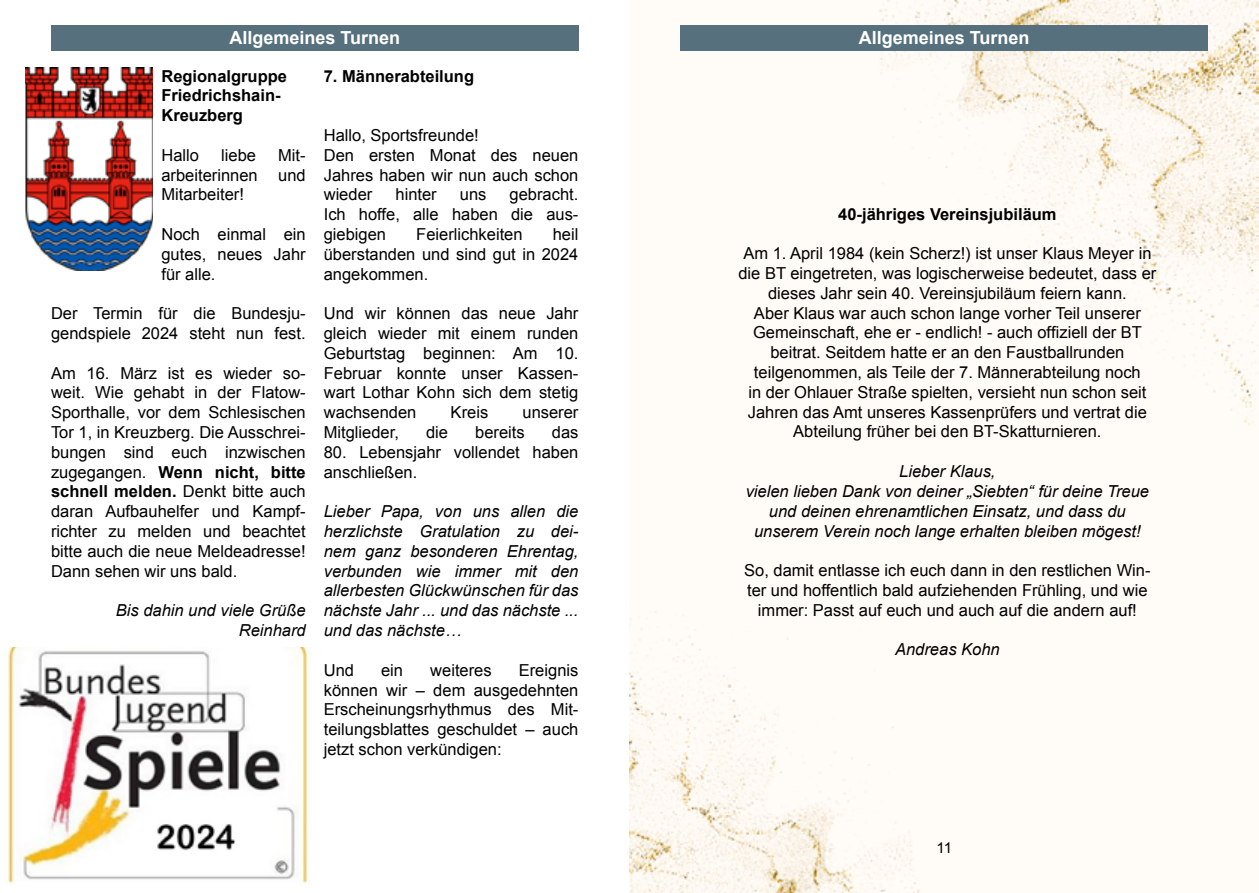
<style>
.page{position:relative;width:1259px;height:893px;background:#fff}
.page>*{position:absolute;margin:0;border:0;box-sizing:border-box;transform-origin:0 0}
.t1{font:700 18px "Arial";color:#fff}
.t2{font:16.5px/19.8px "Arial";color:#000;text-align:justify}
.t3{font:italic 16.5px/19.8px "Arial";color:#000;text-align:right}
.t4{font:700 16.5px/19.8px "Arial";color:#000}
.t5{font:15px "Arial";color:#000}
.s1{font-weight:700}
</style>
<div class="page">
<img style="left:629px;top:0;width:630px;height:893px">
<div style="left:51px;top:26px;width:527px;height:25px;background:#56717d"></div>
<img style="left:26px;top:68px;width:127px;height:202px">
<img style="left:7px;top:647px;width:302px;height:236px">
<div style="left:680px;top:26px;width:527px;height:25px;background:#56717d"></div>
<p class="t1" style="left:229px;top:26px;width:172px">Allgemeines Turnen</p>
<p class="t4" style="left:161px;top:67px;width:127px">Regionalgruppe<br>Friedrichshain-<br>Kreuzberg</p>
<p class="t2" style="left:161px;top:145px;width:39px">Hallo</p>
<p class="t2" style="left:221px;top:145px;width:36px">liebe</p>
<p class="t4" style="left:324px;top:67px;width:152px">7. Männerabteilung</p>
<p class="t2" style="left:324px;top:126px;width:256px;text-align:left">Hallo, Sportsfreunde!<br>Den ersten Monat des neuen<br>Jahres haben wir nun auch schon wieder</p>
<p class="t2" style="left:161px;top:145px;width:146px;text-indent:117px">Mit&shy;arbeiterinnen und Mitarbeiter!</p>
<p class="t2" style="left:161px;top:225px;width:146px">Noch einmal ein gutes, neues Jahr für alle.</p>
<p class="t2" style="left:51px;top:304px;width:256px">Der Termin für die Bundesju&shy;gendspiele 2024 steht nun fest.</p>
<p class="t2" style="left:51px;top:363px;width:256px">Am 16. März ist es wieder so&shy;weit. Wie gehabt in der Flatow-Sporthalle, vor dem Schlesischen Tor 1, in Kreuzberg. Die Ausschrei&shy;bungen sind euch inzwischen zugegangen. <span class="s1">Wenn nicht, bitte schnell melden.</span> Denkt bitte auch daran Aufbauhelfer und Kampf&shy;richter zu melden und beachtet bitte auch die neue Meldeadresse!<br>Dann sehen wir uns bald.</p>
<p class="t3" style="left:116px;top:601px;width:191px">Bis dahin und viele Grüße<br>Reinhard</p>
<p class="t2" style="left:324px;top:185px;width:256px;text-indent:186px">gebracht.<br>Ich hoffe, alle haben die aus&shy;giebigen</p>
<p class="t2" style="left:395px;top:185px;width:43px">hinter</p>
<p class="t2" style="left:460px;top:185px;width:28px">uns</p>
<p class="t2" style="left:324px;top:225px;width:256px;text-indent:229px">heil überstanden und sind gut in 2024 angekommen.</p>
<p class="t2" style="left:324px;top:304px;width:256px">Und wir können das neue Jahr gleich wieder mit einem runden Geburtstag beginnen: Am 10.<br>Februar konnte unser Kassen&shy;wart Lothar Kohn sich dem stetig wachsenden</p>
<p class="t2" style="left:416px;top:225px;width:108px">Feierlichkeiten</p>
<p class="t2" style="left:451px;top:403px;width:39px">Kreis</p>
<p class="t2" style="left:522px;top:403px;width:57px">unserer</p>
<p class="t2" style="left:324px;top:423px;width:77px">Mitglieder,</p>
<p class="t2" style="left:426px;top:423px;width:24px">die</p>
<p class="t2" style="left:475px;top:423px;width:51px">bereits</p>
<p class="t2" style="left:552px;top:423px;width:28px">das</p>
<p class="t2" style="left:324px;top:442px;width:256px">80. Lebensjahr vollendet haben anschließen.</p>
<p class="t3" style="left:324px;top:502px;width:256px;text-align:justify">Lieber Papa, von uns allen die herzlichste Gratulation zu dei&shy;nem ganz besonderen Ehrentag, verbunden wie immer mit den allerbesten Glückwünschen für das nächste Jahr ... und das nächste ... und das nächste…</p>
<p class="t2" style="left:324px;top:660px;width:32px">Und</p>
<p class="t2" style="left:381px;top:660px;width:24px">ein</p>
<p class="t2" style="left:430px;top:660px;width:63px">weiteres</p>
<p class="t2" style="left:324px;top:660px;width:256px;text-indent:195px">Ereignis können wir – dem ausgedehnten Erscheinungsrhythmus des Mit&shy;teilungsblattes geschuldet – auch jetzt schon verkündigen:</p>
<p class="t1" style="left:859px;top:26px;width:172px">Allgemeines Turnen</p>
<p class="t4" style="left:838px;top:205px;width:220px">40-jähriges Vereinsjubiläum</p>
<p class="t2" style="left:738px;top:244px;width:419px;text-align:center">Am 1. April 1984 (kein Scherz!) ist unser Klaus Meyer in die BT eingetreten, was logischerweise bedeutet, dass er dieses Jahr sein 40. Vereinsjubiläum feiern kann.<br>Aber Klaus war auch schon lange vorher Teil unserer Gemeinschaft, ehe er - endlich! - auch offiziell der BT beitrat. Seitdem hatte er an den Faustballrunden teilgenommen, als Teile der 7. Männerabteilung noch<br>in der Ohlauer Straße spielten, versieht nun schon seit Jahren das Amt unseres Kassenprüfers und vertrat die Abteilung früher bei den BT-Skatturnieren.</p>
<p class="t3" style="left:745px;top:462px;width:405px;text-align:center">Lieber Klaus,<br>vielen lieben Dank von deiner „Siebten“ für deine Treue und deinen ehrenamtlichen Einsatz, und dass du unserem Verein noch lange erhalten bleiben mögest!</p>
<p class="t2" style="left:744px;top:561px;width:408px;text-align:center">So, damit entlasse ich euch dann in den restlichen Win&shy;ter und hoffentlich bald aufziehenden Frühling, und wie immer: Passt auf euch und auch auf die andern auf!</p>
<p class="t3" style="left:895px;top:640px;width:106px">Andreas Kohn</p>
<p class="t5" style="left:936px;top:838px;width:17px">11</p>
</div>
